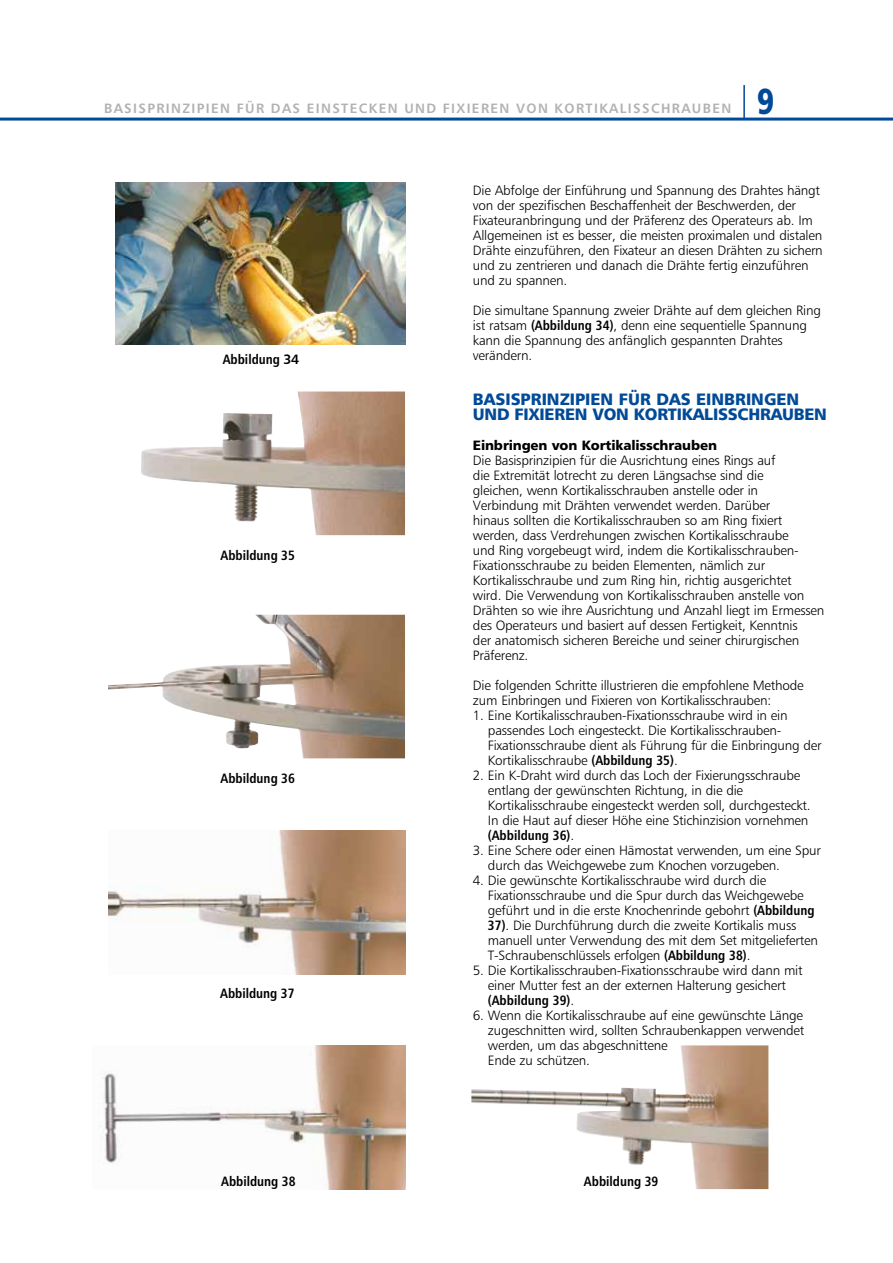
<style>
.page{position:relative;width:893px;height:1263px;background:#fff}
.page>*{position:absolute;margin:0;border:0;box-sizing:border-box;transform-origin:0 0}
.t1{font:36px "Humanist 777 BT Black B";color:#004a97;scale:.8 1}
.t2{font:16.5px/15px "Humanist 777 BT Black B";letter-spacing:-.015em;color:#004a97}
.t3{font:13.5px/15px "Humanist 777 BT Light B";letter-spacing:-.015em;color:#000}
.t4{font:13.5px "Humanist 777 BT Bold Condensed B";color:#000}
.t5{font:13.5px "Humanist 777 BT Bold B";letter-spacing:.1em;color:#b3b2b2}
.t6{font:13.5px "Humanist 777 BT Black B";letter-spacing:-.01em;color:#000}
.s1{font-family:"Humanist 777 BT Bold B"}
.s2{font-family:"Humanist 777 BT Bold Condensed B"}
.s3{font-family:"Humanist 777 BT Light B"}
</style>
<div class="page">
<img style="left:115px;top:183px;width:290px;height:162px">
<img style="left:141px;top:391px;width:264px;height:144px">
<img style="left:108px;top:615px;width:297px;height:143px">
<img style="left:108px;top:830px;width:297px;height:144px">
<img style="left:101px;top:1045px;width:304px;height:144px">
<img style="left:471px;top:1045px;width:297px;height:144px">
<hr style="left:743px;top:85px;width:2px;height:34px;background:#004a97">
<hr style="left:0;top:118px;width:893px;height:3px;background:#004a97">
<p class="t5" style="left:104px;top:100px;width:629px">BASISPRINZIPIEN FÜR DAS EINSTECKEN UND FIXIEREN VON KORTIKALISSCHRAUBEN</p>
<h1 class="t1" style="left:757px;top:78px;width:24px">9</h1>
<p class="t4" style="left:223px;top:350px;width:78px">Abbildung <span class="s1">34</span></p>
<p class="t4" style="left:221px;top:546px;width:76px">Abbildung 35</p>
<p class="t4" style="left:221px;top:769px;width:76px">Abbildung 36</p>
<p class="t4" style="left:220px;top:985px;width:76px">Abbildung 37</p>
<p class="t3" style="left:473px;top:182px;width:351px">Die Abfolge der Einführung und Spannung des Drahtes hängt von der spezifischen Beschaffenheit der Beschwerden, der Fixateuranbringung und der Präferenz des Operateurs ab. Im Allgemeinen ist es besser, die meisten proximalen und distalen Drähte einzuführen, den Fixateur an diesen Drähten zu sichern und zu zentrieren und danach die Drähte fertig einzuführen und zu spannen.</p>
<p class="t3" style="left:473px;top:302px;width:349px">Die simultane Spannung zweier Drähte auf dem gleichen Ring ist ratsam <span class="s2">(Abbildung 34)</span>, denn eine sequentielle Spannung kann die Spannung des anfänglich gespannten Drahtes verändern.</p>
<p class="t2" style="left:473px;top:391px;width:356px">BASISPRINZIPIEN FÜR DAS EINBRINGEN<br>UND FIXIEREN VON KORTIKALISSCHRAUBEN</p>
<p class="t6" style="left:473px;top:436px;width:246px">Einbringen von Kortikalisschrauben</p>
<p class="t3" style="left:473px;top:452px;width:353px">Die Basisprinzipien für die Ausrichtung eines Rings auf<br>die Extremität lotrecht zu deren Längsachse sind die<br>gleichen, wenn Kortikalisschrauben anstelle oder in Verbindung mit Drähten verwendet werden. Darüber<br>hinaus sollten die Kortikalisschrauben so am Ring fixiert werden, dass Verdrehungen zwischen Kortikalisschraube<br>und Ring vorgebeugt wird, indem die Kortikalisschrauben-Fixationsschraube zu beiden Elementen, nämlich zur Kortikalisschraube und zum Ring hin, richtig ausgerichtet<br>wird. Die Verwendung von Kortikalisschrauben anstelle von Drähten so wie ihre Ausrichtung und Anzahl liegt im Ermessen des Operateurs und basiert auf dessen Fertigkeit, Kenntnis<br>der anatomisch sicheren Bereiche und seiner chirurgischen Präferenz.</p>
<p class="t3" style="left:473px;top:677px;width:332px">Die folgenden Schritte illustrieren die empfohlene Methode zum Einbringen und Fixieren von Kortikalisschrauben:</p>
<p class="t3" style="left:488px;top:707px;width:335px;text-indent:-15px">1. Eine Kortikalisschrauben-Fixationsschraube wird in ein passendes Loch eingesteckt. Die Kortikalisschrauben-Fixationsschraube dient als Führung für die Einbringung der Kortikalisschraube <span class="s2">(Abbildung 35)</span>.</p>
<p class="t3" style="left:488px;top:767px;width:324px;text-indent:-15px">2. Ein K-Draht wird durch das Loch der Fixierungsschraube entlang der gewünschten Richtung, in die die Kortikalisschraube eingesteckt werden soll, durchgesteckt.<br>In die Haut auf dieser Höhe eine Stichinzision vornehmen</p>
<p class="t4" style="left:488px;top:826px;width:88px">(Abbildung 36)<span class="s3">.</span></p>
<p class="t3" style="left:488px;top:842px;width:334px;text-indent:-15px">3. Eine Schere oder einen Hämostat verwenden, um eine Spur durch das Weichgewebe zum Knochen vorzugeben.</p>
<p class="t3" style="left:488px;top:872px;width:332px;text-indent:-15px">4. Die gewünschte Kortikalisschraube wird durch die Fixationsschraube und die Spur durch das Weichgewebe geführt und in die erste Knochenrinde gebohrt <span class="s2">(Abbildung 37)</span>. Die Durchführung durch die zweite Kortikalis muss manuell unter Verwendung des mit dem Set mitgelieferten T-Schraubenschlüssels erfolgen <span class="s2">(Abbildung 38)</span>.</p>
<p class="t3" style="left:473px;top:962px;width:331px;text-align:center">5. Die Kortikalisschrauben-Fixationsschraube wird dann mit einer Mutter fest an der externen Halterung gesichert</p>
<p class="t4" style="left:488px;top:991px;width:88px">(Abbildung 39)<span class="s3">.</span></p>
<p class="t3" style="left:488px;top:1007px;width:318px;text-indent:-15px">6. Wenn die Kortikalisschraube auf eine gewünschte Länge zugeschnitten wird, sollten Schraubenkappen verwendet werden, um das abgeschnittene<br>Ende zu schützen.</p>
<p class="t4" style="left:221px;top:1173px;width:76px">Abbildung 38</p>
<p class="t4" style="left:584px;top:1173px;width:76px">Abbildung 39</p>
</div>
